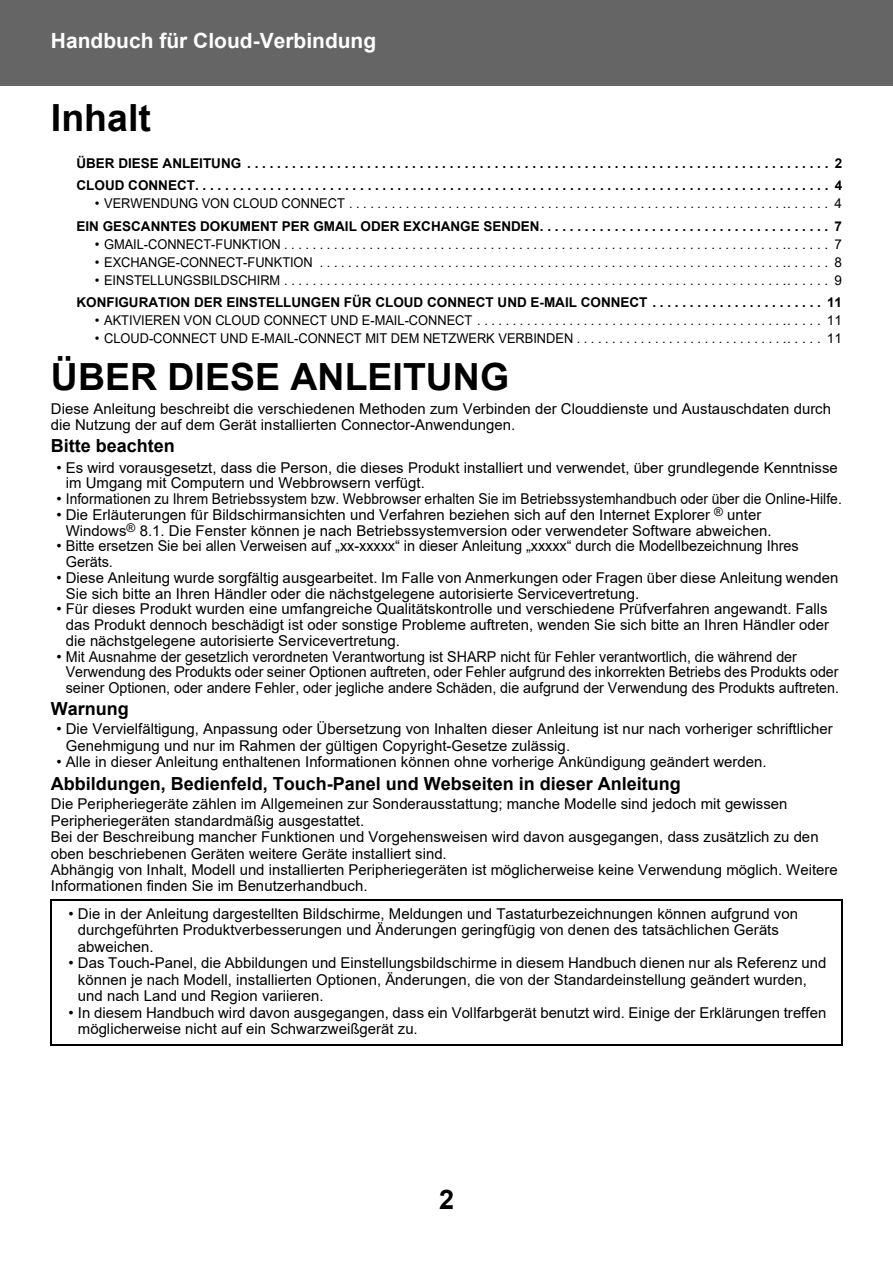
<style>
.page{position:relative;width:893px;height:1263px;background:#fff}
.page>*{position:absolute;margin:0;border:0;box-sizing:border-box;transform-origin:0 0}
.t1{font:700 37.5px "Arial";color:#000}
.t2{font:700 27px "Arial";color:#000}
.t3{font:700 21px "Arial";color:#fff}
.t4{font:700 18px "Arial";color:#000}
.t5{font:15px/15.8px "Arial";color:#000}
.t6{font:13.5px "Arial";letter-spacing:-.005em;color:#000}
.t7{font:700 13.5px/22.5px "Arial";color:#000}
</style>
<div class="page">
<div style="left:0;top:0;width:893px;height:85px;background:#656565"></div>
<hr style="left:50px;top:901px;width:2px;height:144px;background:#000">
<hr style="left:841px;top:901px;width:2px;height:144px;background:#000">
<hr style="left:50px;top:899px;width:793px;height:2px;background:#000">
<hr style="left:50px;top:1045px;width:793px;height:1px;background:#000">
<h3 class="t3" style="left:51px;top:29px;width:327px">Handbuch für Cloud-Verbindung</h3>
<h1 class="t1" style="left:51px;top:97px;width:101px">Inhalt</h1>
<p class="t7" style="left:76px;top:152px;width:767px">ÜBER DIESE ANLEITUNG . . . . . . . . . . . . . . . . . . . . . . . . . . . . . . . . . . . . . . . . . . . . . . . . . . . . . . . . . . . . . . . . . . . . . . . . . . . . . . 2<br>CLOUD CONNECT. . . . . . . . . . . . . . . . . . . . . . . . . . . . . . . . . . . . . . . . . . . . . . . . . . . . . . . . . . . . . . . . . . . . . . . . . . . . . . . . . . . . . 4</p>
<p class="t6" style="left:95px;top:196px;width:749px">• VERWENDUNG VON CLOUD CONNECT . . . . . . . . . . . . . . . . . . . . . . . . . . . . . . . . . . . . . . . . . . . . . . . . . . . . . . . . . . . . . .. . . . . . 4</p>
<p class="t7" style="left:76px;top:215px;width:767px">EIN GESCANNTES DOKUMENT PER GMAIL ODER EXCHANGE SENDEN. . . . . . . . . . . . . . . . . . . . . . . . . . . . . . . . . . . . . . . 7</p>
<p class="t6" style="left:95px;top:237px;width:749px">• GMAIL-CONNECT-FUNKTION . . . . . . . . . . . . . . . . . . . . . . . . . . . . . . . . . . . . . . . . . . . . . . . . . . . . . . . . . . . . . . . . . . . . . . .. . . . . . 7</p>
<p class="t6" style="left:95px;top:255px;width:749px">• EXCHANGE-CONNECT-FUNKTION . . . . . . . . . . . . . . . . . . . . . . . . . . . . . . . . . . . . . . . . . . . . . . . . . . . . . . . . . . . . . . . . . .. . . . . . 8</p>
<p class="t6" style="left:95px;top:273px;width:749px">• EINSTELLUNGSBILDSCHIRM . . . . . . . . . . . . . . . . . . . . . . . . . . . . . . . . . . . . . . . . . . . . . . . . . . . . . . . . . . . . . . . . . . . . . . .. . . . . . 9</p>
<p class="t7" style="left:76px;top:291px;width:767px">KONFIGURATION DER EINSTELLUNGEN FÜR CLOUD CONNECT UND E-MAIL CONNECT . . . . . . . . . . . . . . . . . . . . . . . 11</p>
<p class="t6" style="left:95px;top:313px;width:749px">• AKTIVIEREN VON CLOUD CONNECT UND E-MAIL-CONNECT . . . . . . . . . . . . . . . . . . . . . . . . . . . . . . . . . . . . . . . . . . . .. . . . . 11</p>
<p class="t6" style="left:95px;top:331px;width:749px">• CLOUD-CONNECT UND E-MAIL-CONNECT MIT DEM NETZWERK VERBINDEN . . . . . . . . . . . . . . . . . . . . . . . . . . . . . .. . . . . 11</p>
<h1 class="t1" style="left:51px;top:356px;width:460px">ÜBER DIESE ANLEITUNG</h1>
<p class="t5" style="left:51px;top:401px;width:782px">Diese Anleitung beschreibt die verschiedenen Methoden zum Verbinden der Clouddienste und Austauschdaten durch die Nutzung der auf dem Gerät installierten Connector-Anwendungen.</p>
<p class="t4" style="left:51px;top:436px;width:125px">Bitte beachten</p>
<p class="t5" style="left:66px;top:460px;width:773px;text-indent:-9px">• Es wird vorausgesetzt, dass die Person, die dieses Produkt installiert und verwendet, über grundlegende Kenntnisse im Umgang mit Computern und Webbrowsern verfügt.</p>
<p class="t5" style="left:57px;top:491px;width:787px">• Informationen zu Ihrem Betriebssystem bzw. Webbrowser erhalten Sie im Betriebssystemhandbuch oder über die Online-Hilfe.</p>
<p class="t5" style="left:66px;top:507px;width:707px;text-indent:-9px">• Die Erläuterungen für Bildschirmansichten und Verfahren beziehen sich auf den Internet Explorer <sup>®</sup> unter<br>Windows<sup>®</sup> 8.1. Die Fenster können je nach Betriebssystemversion oder verwendeter Software abweichen.</p>
<p class="t5" style="left:66px;top:538px;width:734px;text-indent:-9px">• Bitte ersetzen Sie bei allen Verweisen auf „xx-xxxxx“ in dieser Anleitung „xxxxx“ durch die Modellbezeichnung Ihres<br>Geräts.</p>
<p class="t5" style="left:66px;top:570px;width:774px;text-indent:-9px">• Diese Anleitung wurde sorgfältig ausgearbeitet. Im Falle von Anmerkungen oder Fragen über diese Anleitung wenden<br>Sie sich bitte an Ihren Händler oder die nächstgelegene autorisierte Servicevertretung.</p>
<p class="t5" style="left:66px;top:601px;width:765px;text-align:justify;text-indent:-9px">• Für dieses Produkt wurden eine umfangreiche Qualitätskontrolle und verschiedene Prüfverfahren angewandt. Falls das Produkt dennoch beschädigt ist oder sonstige Probleme auftreten, wenden Sie sich bitte an Ihren Händler oder die nächstgelegene autorisierte Servicevertretung.</p>
<p class="t5" style="left:66px;top:649px;width:775px;text-indent:-9px">• Mit Ausnahme der gesetzlich verordneten Verantwortung ist SHARP nicht für Fehler verantwortlich, die während der<br>Verwendung des Produkts oder seiner Optionen auftreten, oder Fehler aufgrund des inkorrekten Betriebs des Produkts oder seiner Optionen, oder andere Fehler, oder jegliche andere Schäden, die aufgrund der Verwendung des Produkts auftreten.</p>
<p class="t4" style="left:51px;top:699px;width:79px">Warnung</p>
<p class="t5" style="left:66px;top:721px;width:768px;line-height:16.5px;text-indent:-9px">• Die Vervielfältigung, Anpassung oder Übersetzung von Inhalten dieser Anleitung ist nur nach vorheriger schriftlicher<br>Genehmigung und nur im Rahmen der gültigen Copyright-Gesetze zulässig.</p>
<p class="t5" style="left:57px;top:754px;width:712px">• Alle in dieser Anleitung enthaltenen Informationen können ohne vorherige Ankündigung geändert werden.</p>
<p class="t4" style="left:51px;top:774px;width:631px">Abbildungen, Bedienfeld, Touch-Panel und Webseiten in dieser Anleitung</p>
<p class="t5" style="left:51px;top:796px;width:788px;line-height:16.4px">Die Peripheriegeräte zählen im Allgemeinen zur Sonderausstattung; manche Modelle sind jedoch mit gewissen Peripheriegeräten standardmäßig ausgestattet.<br>Bei der Beschreibung mancher Funktionen und Vorgehensweisen wird davon ausgegangen, dass zusätzlich zu den oben beschriebenen Geräten weitere Geräte installiert sind.<br>Abhängig von Inhalt, Modell und installierten Peripheriegeräten ist möglicherweise keine Verwendung möglich. Weitere Informationen finden Sie im Benutzerhandbuch.</p>
<p class="t5" style="left:78px;top:905px;width:722px;line-height:16.5px;text-indent:-9px">• Die in der Anleitung dargestellten Bildschirme, Meldungen und Tastaturbezeichnungen können aufgrund von durchgeführten Produktverbesserungen und Änderungen geringfügig von denen des tatsächlichen Geräts abweichen.</p>
<p class="t5" style="left:78px;top:955px;width:750px;line-height:16.5px;text-indent:-9px">• Das Touch-Panel, die Abbildungen und Einstellungsbildschirme in diesem Handbuch dienen nur als Referenz und können je nach Modell, installierten Optionen, Änderungen, die von der Standardeinstellung geändert wurden, und nach Land und Region variieren.</p>
<p class="t5" style="left:78px;top:1004px;width:750px;line-height:16.5px;text-indent:-9px">• In diesem Handbuch wird davon ausgegangen, dass ein Vollfarbgerät benutzt wird. Einige der Erklärungen treffen möglicherweise nicht auf ein Schwarzweißgerät zu.</p>
<h2 class="t2" style="left:439px;top:1184px;width:17px">2</h2>
</div>
